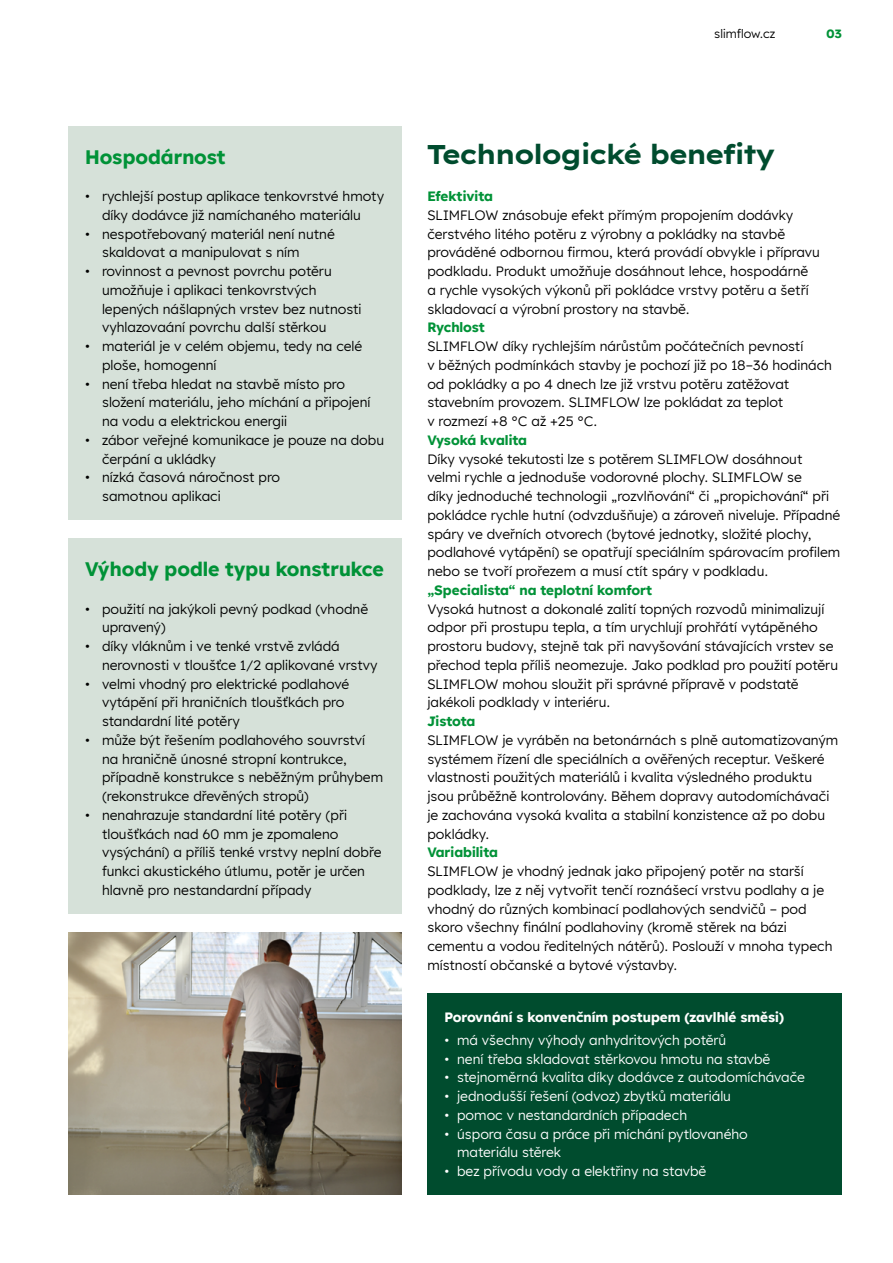
<style>
.page{position:relative;width:893px;height:1263px;background:#fff}
.page>*{position:absolute;margin:0;border:0;box-sizing:border-box;transform-origin:0 0}
.t1{font:700 27px "Lexend Exa HM";color:#004c2e}
.t2{font:700 19.5px "Lexend HM";color:#009237}
.t3{font:13.5px/18.8px "Lexend HM";color:#000}
.t4{font:13.5px/18.8px "Lexend HM";color:#fff}
.t5{font:700 13.5px "Lexend HM";color:#009237}
.t6{font:700 13.5px "Lexend HM";color:#fff}
.t7{font:12px "Lexend HM";color:#000}
.t8{font:700 12px "Lexend HM";color:#009237}
</style>
<div class="page">
<img style="left:68px;top:932px;width:333px;height:263px">
<div style="left:68px;top:126px;width:333px;height:394px;background:#d6e1d9"></div>
<div style="left:68px;top:539px;width:333px;height:375px;background:#d6e1d9"></div>
<div style="left:427px;top:994px;width:415px;height:201px;background:#004c2e"></div>
<h2 class="t2" style="left:85px;top:141px;width:142px">Hospodárnost</h2>
<p class="t3" style="left:85px;top:186px;width:301px;text-align:center">• rychlejší postup aplikace tenkovrstvé hmoty díky dodávce již namíchaného materiálu</p>
<p class="t3" style="left:102px;top:224px;width:234px;text-indent:-17px">• nespotřebovaný materiál není nutné skaldovat a manipulovat s ním</p>
<p class="t3" style="left:102px;top:261px;width:261px;text-indent:-17px">• rovinnost a pevnost povrchu potěru umožňuje i aplikaci tenkovrstvých lepených nášlapných vrstev bez nutnosti vyhlazovaání povrchu další stěrkou</p>
<p class="t3" style="left:102px;top:336px;width:262px;text-indent:-17px">• materiál je v celém objemu, tedy na celé ploše, homogenní</p>
<p class="t3" style="left:102px;top:374px;width:270px;text-indent:-17px">• není třeba hledat na stavbě místo pro složení materiálu, jeho míchání a připojení na vodu a elektrickou energii</p>
<p class="t3" style="left:102px;top:430px;width:284px;text-indent:-17px">• zábor veřejné komunikace je pouze na dobu čerpání a ukládky</p>
<p class="t3" style="left:102px;top:467px;width:180px;text-indent:-17px">• nízká časová náročnost pro samotnou aplikaci</p>
<h2 class="t2" style="left:85px;top:553px;width:300px">Výhody podle typu konstrukce</h2>
<p class="t3" style="left:102px;top:599px;width:268px;text-indent:-17px">• použití na jakýkoli pevný podkad (vhodně upravený)</p>
<p class="t3" style="left:102px;top:636px;width:277px;text-indent:-17px">• díky vláknům i ve tenké vrstvě zvládá nerovnosti v tloušťce 1/2 aplikované vrstvy</p>
<p class="t3" style="left:102px;top:674px;width:249px;text-indent:-17px">• velmi vhodný pro elektrické podlahové vytápění při hraničních tloušťkách pro standardní lité potěry</p>
<p class="t3" style="left:102px;top:730px;width:283px;text-indent:-17px">• může být řešením podlahového souvrství na hraničně únosné stropní kontrukce, případně konstrukce s neběžným průhybem (rekonstrukce dřevěných stropů)</p>
<p class="t3" style="left:102px;top:805px;width:281px;text-indent:-17px">• nenahrazuje standardní lité potěry (při tloušťkách nad 60 mm je zpomaleno vysýchání) a příliš tenké vrstvy neplní dobře funkci akustického útlumu, potěr je určen hlavně pro nestandardní případy</p>
<p class="t7" style="left:714px;top:25px;width:63px">slimflow.cz</p>
<p class="t8" style="left:826px;top:24px;width:17px">03</p>
<h1 class="t1" style="left:427px;top:132px;width:349px">Technologické benefity</h1>
<p class="t5" style="left:427px;top:185px;width:67px">Efektivita</p>
<p class="t3" style="left:427px;top:205px;width:394px">SLIMFLOW znásobuje efekt přímým propojením dodávky čerstvého litého potěru z výrobny a pokládky na stavbě prováděné odbornou firmou, která provádí obvykle i přípravu podkladu. Produkt umožňuje dosáhnout lehce, hospodárně a rychle vysokých výkonů při pokládce vrstvy potěru a šetří skladovací a výrobní prostory na stavbě.</p>
<p class="t5" style="left:427px;top:316px;width:59px">Rychlost</p>
<p class="t3" style="left:427px;top:336px;width:406px">SLIMFLOW díky rychlejším nárůstům počátečních pevností<br>v běžných podmínkách stavby je pochozí již po 18–36 hodinách od pokládky a po 4 dnech lze již vrstvu potěru zatěžovat stavebním provozem. SLIMFLOW lze pokládat za teplot<br>v rozmezí +8 °C až +25 °C.</p>
<p class="t5" style="left:427px;top:429px;width:101px">Vysoká kvalita</p>
<p class="t3" style="left:427px;top:449px;width:414px">Díky vysoké tekutosti lze s potěrem SLIMFLOW dosáhnout<br>velmi rychle a jednoduše vodorovné plochy. SLIMFLOW se<br>díky jednoduché technologii „rozvlňování“ či „propichování“ při pokládce rychle hutní (odvzdušňuje) a zároveň niveluje. Případné spáry ve dveřních otvorech (bytové jednotky, složité plochy, podlahové vytápění) se opatřují speciálním spárovacím profilem nebo se tvoří prořezem a musí ctít spáry v podkladu.</p>
<p class="t5" style="left:427px;top:579px;width:226px">„Specialista“ na teplotní komfort</p>
<p class="t3" style="left:427px;top:599px;width:412px">Vysoká hutnost a dokonalé zalití topných rozvodů minimalizují odpor při prostupu tepla, a tím urychlují prohřátí vytápěného prostoru budovy, stejně tak při navyšování stávajících vrstev se přechod tepla příliš neomezuje. Jako podklad pro použití potěru SLIMFLOW mohou sloužit při správné přípravě v podstatě jakékoli podklady v interiéru.</p>
<p class="t5" style="left:427px;top:710px;width:50px">Jistota</p>
<p class="t3" style="left:427px;top:730px;width:412px">SLIMFLOW je vyráběn na betonárnách s plně automatizovaným systémem řízení dle speciálních a ověřených receptur. Veškeré vlastnosti použitých materiálů i kvalita výsledného produktu jsou průběžně kontrolovány. Během dopravy autodomíchávači je zachována vysoká kvalita a stabilní konzistence až po dobu pokládky.</p>
<p class="t5" style="left:427px;top:841px;width:72px">Variabilita</p>
<p class="t3" style="left:427px;top:861px;width:407px">SLIMFLOW je vhodný jednak jako připojený potěr na starší podklady, lze z něj vytvořit tenčí roznášecí vrstvu podlahy a je vhodný do různých kombinací podlahových sendvičů – pod skoro všechny finální podlahoviny (kromě stěrek na bázi cementu a vodou ředitelných nátěrů). Poslouží v mnoha typech místností občanské a bytové výstavby.</p>
<p class="t6" style="left:444px;top:1006px;width:341px">Porovnání s konvenčním postupem (zavlhlé směsi)</p>
<p class="t4" style="left:444px;top:1030px;width:283px">• má všechny výhody anhydritových potěrů</p>
<p class="t4" style="left:444px;top:1049px;width:328px">• není třeba skladovat stěrkovou hmotu na stavbě</p>
<p class="t4" style="left:444px;top:1067px;width:362px">• stejnoměrná kvalita díky dodávce z autodomíchávače</p>
<p class="t4" style="left:444px;top:1086px;width:288px">• jednodušší řešení (odvoz) zbytků materiálu</p>
<p class="t4" style="left:444px;top:1105px;width:244px">• pomoc v nestandardních případech</p>
<p class="t4" style="left:457px;top:1124px;width:292px;text-indent:-13px">• úspora času a práce při míchání pytlovaného materiálu stěrek</p>
<p class="t4" style="left:444px;top:1161px;width:264px">• bez přívodu vody a elektřiny na stavbě</p>
</div>
